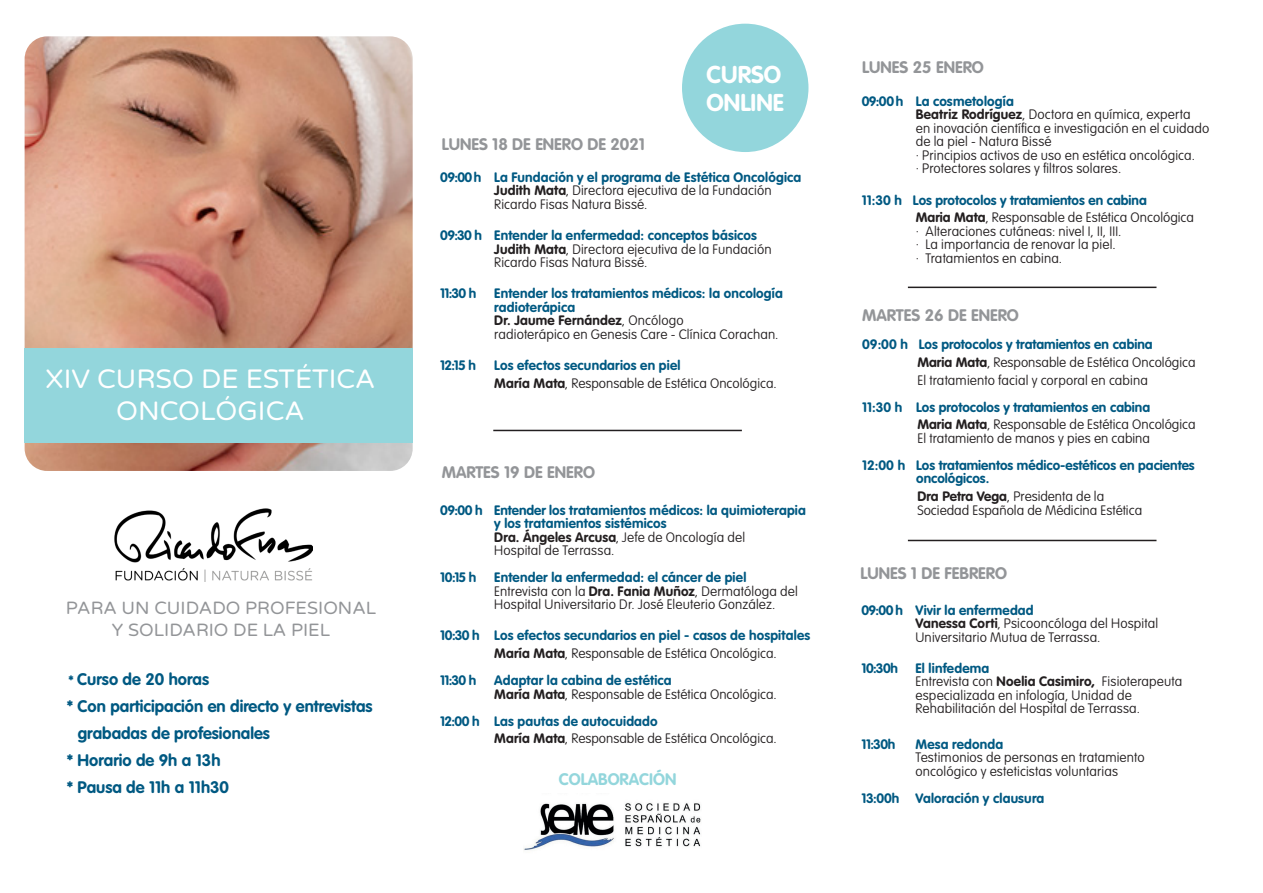
<style>
.page{position:relative;width:1263px;height:893px;background:#fff}
.page>*{position:absolute;margin:0;border:0;box-sizing:border-box;transform-origin:0 0}
.t1{font:27px/32.4px "Varela Round";color:#fff;text-align:center}
.t2{font:700 24px "VAG Rounded";color:#fff}
.t3{font:18px "Varela Round";color:#939598}
.t4{font:700 16.5px/27px "VAG Rounded";color:#005982}
.t5{font:700 16.5px "VAG Rounded";color:#939598}
.t6{font:700 16.5px "VAG Rounded";color:#93d6dc}
.t7{font:100 13.5px/13.5px "VAG Rounded";letter-spacing:.01em;color:#231f20}
.t8{font:700 13.5px/13.5px "VAG Rounded";letter-spacing:.01em;color:#005982}
.s1{font-size:13.5px}
.s2{font-weight:700}
</style>
<div class="page">
<hr style="left:493px;top:430px;width:249px;height:1px;background:#231f20">
<hr style="left:908px;top:540px;width:248px;height:1px;background:#231f20">
<img style="left:25px;top:36px;width:388px;height:435px">
<img style="left:114px;top:509px;width:198px;height:72px">
<div style="left:25px;top:348px;width:388px;height:94px;background:#93d6dc"></div>
<hr style="left:908px;top:287px;width:248px;height:1px;background:#231f20">
<div style="left:682px;top:24px;width:126px;height:128px;background:#93d6dc;border-radius:50%"></div>
<img style="left:523px;top:803px;width:178px;height:47px">
<p class="t1" style="left:46px;top:362px;width:331px">XIV CURSO DE ESTÉTICA<br>ONCOLÓGICA</p>
<p class="t3" style="left:66px;top:596px;width:312px">PARA UN CUIDADO PROFESIONAL</p>
<p class="t3" style="left:112px;top:617px;width:220px">Y SOLIDARIO DE LA PIEL</p>
<p class="t4" style="left:68px;top:665px;width:142px"><span class="s1">*</span> Curso de 20 horas</p>
<p class="t4" style="left:78px;top:692px;width:296px;text-indent:-11px">* Con participación en directo y entrevistas grabadas de profesionales</p>
<p class="t4" style="left:67px;top:746px;width:155px">* Horario de 9h a 13h</p>
<p class="t4" style="left:67px;top:773px;width:164px">* Pausa de 11h a 11h30</p>
<p class="t5" style="left:442px;top:134px;width:205px">LUNES 18 DE ENERO DE 2021</p>
<p class="t2" style="left:706px;top:60px;width:76px">CURSO</p>
<p class="t2" style="left:706px;top:89px;width:79px">ONLINE</p>
<p class="t8" style="left:440px;top:170px;width:362px">09:00h La Fundación y el programa de Estética Oncológica</p>
<p class="t7" style="left:494px;top:184px;width:279px"><span class="s2">Judith Mata</span>, Directora ejecutiva de la Fundación<br>Ricardo Fisas Natura Bissé.</p>
<p class="t8" style="left:440px;top:229px;width:318px">09:30 h Entender la enfermedad: conceptos básicos</p>
<p class="t7" style="left:494px;top:242px;width:279px"><span class="s2">Judith Mata</span>, Directora ejecutiva de la Fundación<br>Ricardo Fisas Natura Bissé.</p>
<p class="t8" style="left:440px;top:287px;width:38px">11:30 h</p>
<p class="t8" style="left:494px;top:287px;width:290px">Entender los tratamientos médicos: la oncología radioterápica</p>
<p class="t7" style="left:494px;top:314px;width:286px"><span class="s2">Dr. Jaume Fernández</span>, Oncólogo<br>radioterápico en Genesis Care - Clínica Corachan.</p>
<p class="t8" style="left:440px;top:359px;width:37px">12:15 h</p>
<p class="t8" style="left:494px;top:359px;width:188px">Los efectos secundarios en piel</p>
<p class="t7" style="left:494px;top:376px;width:284px"><span class="s2">María Mata</span>, Responsable de Estética Oncológica.</p>
<p class="t5" style="left:442px;top:462px;width:155px">MARTES 19 DE ENERO</p>
<p class="t8" style="left:494px;top:503px;width:313px;text-indent:-54px">09:00 h Entender los tratamientos médicos: la quimioterapia y los tratamientos sistémicos</p>
<p class="t7" style="left:494px;top:530px;width:252px"><span class="s2">Dra. Ángeles Arcusa</span>, Jefe de Oncología del<br>Hospital de Terrassa.</p>
<p class="t8" style="left:440px;top:571px;width:38px">10:15 h</p>
<p class="t8" style="left:494px;top:571px;width:254px">Entender la enfermedad: el cáncer de piel</p>
<p class="t7" style="left:494px;top:584px;width:305px">Entrevista con la <span class="s2">Dra. Fania Muñoz</span>, Dermatóloga del<br>Hospital Universitario Dr. José Eleuterio González.</p>
<p class="t8" style="left:440px;top:629px;width:371px">10:30 h Los efectos secundarios en piel - casos de hospitales</p>
<p class="t7" style="left:494px;top:647px;width:284px"><span class="s2">María Mata</span>, Responsable de Estética Oncológica.</p>
<p class="t8" style="left:440px;top:674px;width:38px">11:30 h</p>
<p class="t8" style="left:494px;top:674px;width:179px">Adaptar la cabina de estética</p>
<p class="t7" style="left:494px;top:687px;width:284px"><span class="s2">María Mata</span>, Responsable de Estética Oncológica.</p>
<p class="t8" style="left:440px;top:714px;width:219px">12:00 h Las pautas de autocuidado</p>
<p class="t7" style="left:494px;top:732px;width:284px"><span class="s2">María Mata</span>, Responsable de Estética Oncológica.</p>
<p class="t6" style="left:559px;top:769px;width:119px">COLABORACIÓN</p>
<p class="t5" style="left:862px;top:58px;width:123px">LUNES 25 ENERO</p>
<p class="t8" style="left:862px;top:94px;width:153px">09:00h La cosmetología</p>
<p class="t7" style="left:916px;top:108px;width:295px"><span class="s2">Beatriz Rodríguez</span>, Doctora en química, experta<br>en inovación científica e investigación en el cuidado de la piel - Natura Bissé</p>
<p class="t7" style="left:916px;top:148px;width:281px">· Principios activos de uso en estética oncológica.</p>
<p class="t7" style="left:916px;top:162px;width:207px">· Protectores solares y filtros solares.</p>
<p class="t8" style="left:862px;top:193px;width:286px">11:30 h Los protocolos y tratamientos en cabina</p>
<p class="t7" style="left:916px;top:211px;width:280px"><span class="s2">Maria Mata</span>, Responsable de Estética Oncológica · Alteraciones cutáneas: nivel I, II, III.</p>
<p class="t7" style="left:916px;top:238px;width:201px">· La importancia de renovar la piel.</p>
<p class="t7" style="left:916px;top:251px;width:148px">· Tratamientos en cabina.</p>
<p class="t5" style="left:862px;top:305px;width:158px">MARTES 26 DE ENERO</p>
<p class="t8" style="left:862px;top:337px;width:292px">09:00 h Los protocolos y tratamientos en cabina</p>
<p class="t7" style="left:917px;top:355px;width:280px"><span class="s2">Maria Mata</span>, Responsable de Estética Oncológica</p>
<p class="t7" style="left:917px;top:373px;width:232px">El tratamiento facial y corporal en cabina</p>
<p class="t8" style="left:862px;top:400px;width:289px">11:30 h Los protocolos y tratamientos en cabina</p>
<p class="t7" style="left:917px;top:418px;width:280px"><span class="s2">Maria Mata</span>, Responsable de Estética Oncológica</p>
<p class="t7" style="left:917px;top:431px;width:234px">El tratamiento de manos y pies en cabina</p>
<p class="t8" style="left:916px;top:458px;width:280px;text-indent:-54px">12:00 h Los tratamientos médico-estéticos en pacientes oncológicos.</p>
<p class="t7" style="left:917px;top:490px;width:226px"><span class="s2">Dra Petra Vega</span>, Presidenta de la<br>Sociedad Española de Médicina Estética</p>
<p class="t5" style="left:860px;top:564px;width:148px">LUNES 1 DE FEBRERO</p>
<p class="t8" style="left:861px;top:603px;width:174px">09:00h Vivir la enfermedad</p>
<p class="t7" style="left:915px;top:617px;width:244px"><span class="s2">Vanessa Corti</span>, Psicooncóloga del Hospital<br>Universitario Mutua de Terrassa.</p>
<p class="t8" style="left:861px;top:661px;width:38px">10:30h</p>
<p class="t8" style="left:915px;top:661px;width:75px">El linfedema</p>
<p class="t7" style="left:915px;top:675px;width:268px">Entrevista con <span class="s2">Noelia Casimiro,</span> Fisioterapeuta especializada en infología, Unidad de<br>Rehabilitación del Hospital de Terrassa.</p>
<p class="t8" style="left:861px;top:737px;width:35px">11:30h</p>
<p class="t8" style="left:915px;top:737px;width:89px">Mesa redonda</p>
<p class="t7" style="left:915px;top:751px;width:231px">Testimonios de personas en tratamiento oncológico y esteticistas voluntarias</p>
<p class="t8" style="left:861px;top:791px;width:184px">13:00h Valoración y clausura</p>
</div>
